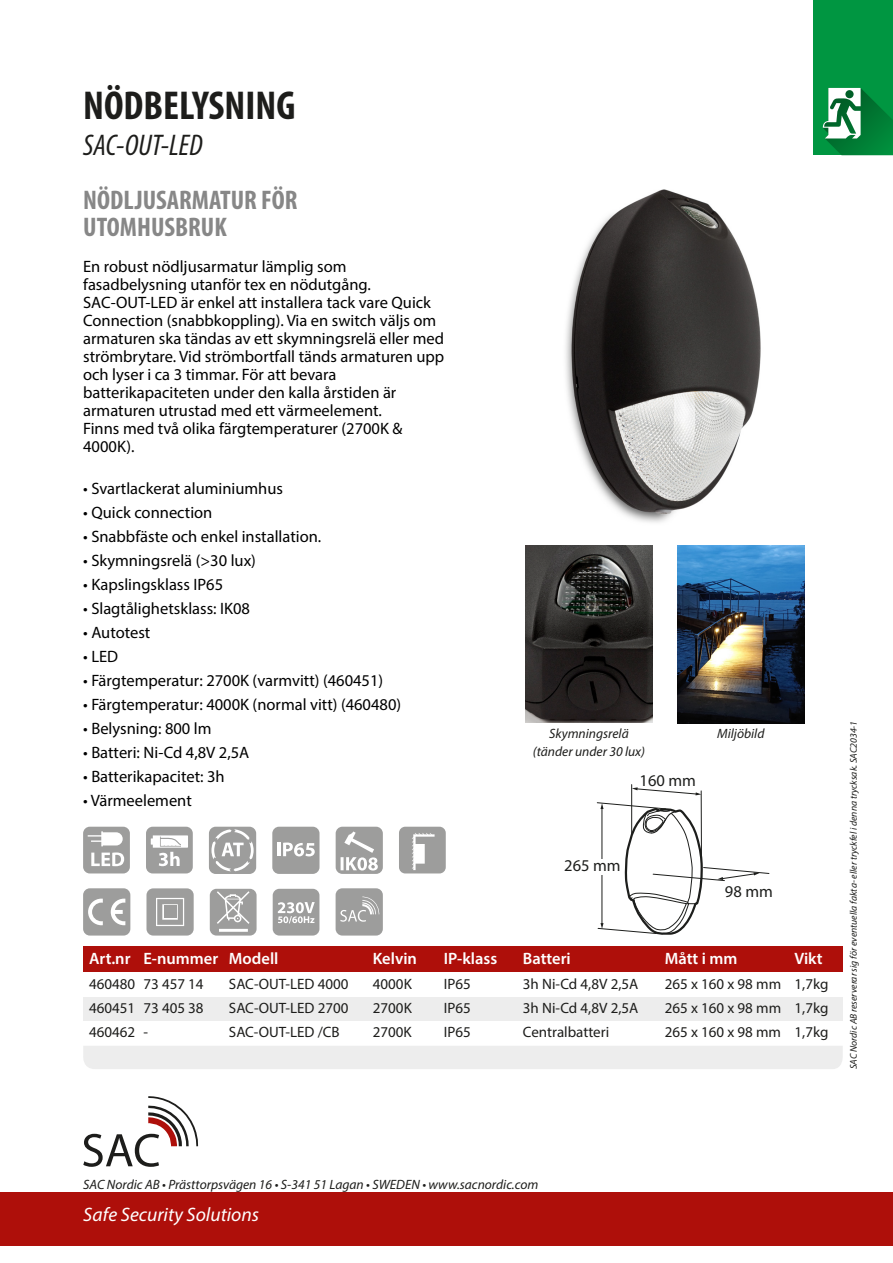
<style>
.page{position:relative;width:893px;height:1263px;background:#fff}
.page>*{position:absolute;margin:0;border:0;box-sizing:border-box;transform-origin:0 0}
.t1{font:700 condensed 40.5px "Myriad Pro";color:#1d1d1b}
.t2{font:italic condensed 30px "Myriad Pro";color:#1d1d1b}
.t3{font:700 condensed 27px/27px "Myriad Pro";color:#878787}
.t4{font:italic 19.5px "Myriad Pro";color:#fff}
.t5{font:16.5px/18px "Myriad Pro";color:#000}
.t6{font:600 16.5px "Myriad Pro";color:#fff}
.t7{font:16.5px "Myriad Pro";color:#1d1e1c}
.t8{font:15px "Myriad Pro";color:#1d1d1b}
.t9{font:italic 13.5px/18px "Myriad Pro";color:#1d1d1b;text-align:center}
.t10{font:italic 9.75px "Myriad Pro";color:#1d1d1b}
</style>
<div class="page">
<div style="left:0;top:1192px;width:893px;height:53px;background:#ae0f0a"></div>
<svg style="left:83px;top:1096px;width:115px;height:71px"></svg>
<div style="left:813px;top:0;width:80px;height:155px;background:#009641"></div>
<svg style="left:823px;top:88px;width:70px;height:67px"></svg>
<div style="left:83px;top:1046px;width:760px;height:23px;background:#ededed"></div>
<div style="left:83px;top:947px;width:760px;height:25px;background:#ae0f0a"></div>
<div style="left:83px;top:997px;width:760px;height:24px;background:#ededed"></div>
<svg style="left:83px;top:827px;width:47px;height:46px"></svg>
<svg style="left:146px;top:827px;width:47px;height:46px"></svg>
<svg style="left:209px;top:827px;width:47px;height:47px"></svg>
<div style="left:272px;top:827px;width:47px;height:47px;background:#9d9d9c;border-radius:7px"></div>
<svg style="left:277px;top:842px;width:38px;height:14px"></svg>
<svg style="left:399px;top:827px;width:47px;height:46px;background:#adadac"></svg>
<svg style="left:336px;top:888px;width:47px;height:47px;background:#a6a6a6"></svg>
<svg style="left:83px;top:888px;width:47px;height:47px;background:#aeaead"></svg>
<svg style="left:146px;top:888px;width:48px;height:47px;background:#a9a9a8"></svg>
<svg style="left:210px;top:889px;width:47px;height:46px;background:#aeaead"></svg>
<svg style="left:273px;top:889px;width:46px;height:46px;background:#acacab"></svg>
<img style="left:565px;top:189px;width:196px;height:334px">
<img style="left:525px;top:545px;width:128px;height:177px">
<svg style="left:336px;top:827px;width:47px;height:47px"></svg>
<img style="left:677px;top:545px;width:128px;height:179px">
<hr style="left:701px;top:791px;width:1px;height:72px;background:#1d1e1c">
<hr style="left:631px;top:784px;width:1px;height:50px;background:#1d1e1c">
<svg style="left:632px;top:787px;width:69px;height:8px"></svg>
<svg style="left:596px;top:802px;width:174px;height:133px"></svg>
<div style="left:564px;top:859px;width:57px;height:16px;background:#fff"></div>
<h1 class="t1" style="left:83px;top:80px;width:214px">NÖDBELYSNING</h1>
<h2 class="t2" style="left:83px;top:127px;width:121px">SAC-OUT-LED</h2>
<h3 class="t3" style="left:83px;top:186px;width:216px">NÖDLJUSARMATUR FÖR<br>UTOMHUSBRUK</h3>
<p class="t5" style="left:83px;top:257px;width:363px">En robust nödljusarmatur lämplig som fasadbelysning utanför tex en nödutgång.<br>SAC-OUT-LED är enkel att installera tack vare Quick Connection (snabbkoppling). Via en switch väljs om armaturen ska tändas av ett skymningsrelä eller med strömbrytare. Vid strömbortfall tänds armaturen upp och lyser i ca 3 timmar. För att bevara batterikapaciteten under den kalla årstiden är armaturen utrustad med ett värmeelement.<br>Finns med två olika färgtemperaturer (2700K &amp; 4000K).</p>
<p class="t5" style="left:83px;top:479px;width:201px">• Svartlackerat aluminiumhus</p>
<p class="t5" style="left:83px;top:503px;width:131px">• Quick connection</p>
<p class="t5" style="left:83px;top:527px;width:240px">• Snabbfäste och enkel installation.</p>
<p class="t5" style="left:83px;top:551px;width:174px">• Skymningsrelä (&gt;30 lux)</p>
<p class="t5" style="left:83px;top:575px;width:141px">• Kapslingsklass IP65</p>
<p class="t5" style="left:83px;top:599px;width:168px">• Slagtålighetsklass: IK08</p>
<p class="t5" style="left:83px;top:623px;width:69px">• Autotest</p>
<p class="t5" style="left:83px;top:647px;width:37px">• LED</p>
<p class="t5" style="left:83px;top:671px;width:302px">• Färgtemperatur: 2700K (varmvitt) (460451)</p>
<p class="t5" style="left:83px;top:695px;width:319px">• Färgtemperatur: 4000K (normal vitt) (460480)</p>
<p class="t5" style="left:83px;top:719px;width:130px">• Belysning: 800 lm</p>
<p class="t5" style="left:83px;top:743px;width:168px">• Batteri: Ni-Cd 4,8V 2,5A</p>
<p class="t5" style="left:83px;top:767px;width:143px">• Batterikapacitet: 3h</p>
<p class="t5" style="left:83px;top:791px;width:110px">• Värmeelement</p>
<p class="t9" style="left:533px;top:724px;width:114px">Skymningsrelä (tänder under 30 lux)</p>
<p class="t9" style="left:717px;top:724px;width:49px">Miljöbild</p>
<p class="t7" style="left:640px;top:770px;width:58px">160 mm</p>
<p class="t7" style="left:564px;top:855px;width:58px">265 mm</p>
<p class="t7" style="left:725px;top:881px;width:49px">98 mm</p>
<p class="t6" style="left:89px;top:948px;width:191px">Art.nr E-nummer Modell</p>
<p class="t6" style="left:373px;top:948px;width:46px">Kelvin</p>
<p class="t6" style="left:444px;top:948px;width:55px">IP-klass</p>
<p class="t6" style="left:523px;top:948px;width:49px">Batteri</p>
<p class="t6" style="left:665px;top:948px;width:74px">Mått i mm</p>
<p class="t6" style="left:794px;top:948px;width:29px">Vikt</p>
<p class="t8" style="left:89px;top:975px;width:116px">460480 73 457 14</p>
<p class="t8" style="left:229px;top:975px;width:121px">SAC-OUT-LED 4000</p>
<p class="t8" style="left:373px;top:975px;width:40px">4000K</p>
<p class="t8" style="left:444px;top:975px;width:28px">IP65</p>
<p class="t8" style="left:523px;top:975px;width:117px">3h Ni-Cd 4,8V 2,5A</p>
<p class="t8" style="left:665px;top:975px;width:165px">265 x 160 x 98 mm 1,7kg</p>
<p class="t8" style="left:89px;top:999px;width:116px">460451 73 405 38</p>
<p class="t8" style="left:229px;top:999px;width:121px">SAC-OUT-LED 2700</p>
<p class="t8" style="left:373px;top:999px;width:40px">2700K</p>
<p class="t8" style="left:444px;top:999px;width:28px">IP65</p>
<p class="t8" style="left:523px;top:999px;width:117px">3h Ni-Cd 4,8V 2,5A</p>
<p class="t8" style="left:665px;top:999px;width:165px">265 x 160 x 98 mm 1,7kg</p>
<p class="t8" style="left:89px;top:1023px;width:60px">460462 -</p>
<p class="t8" style="left:229px;top:1023px;width:112px">SAC-OUT-LED /CB</p>
<p class="t8" style="left:373px;top:1023px;width:40px">2700K</p>
<p class="t8" style="left:444px;top:1023px;width:28px">IP65</p>
<p class="t8" style="left:523px;top:1023px;width:88px">Centralbatteri</p>
<p class="t8" style="left:665px;top:1023px;width:165px">265 x 160 x 98 mm 1,7kg</p>
<p class="t10" style="left:847px;top:1069px;width:350px;rotate:-90deg">SAC Nordic AB reserverar sig för eventuella fakta- eller tryckfel i denna trycksak. SAC2034-1</p>
<p class="t9" style="left:83px;top:1175px;width:456px">SAC Nordic AB • Prästtorpsvägen 16 • S-341 51 Lagan • SWEDEN • www.sacnordic.com</p>
<p class="t4" style="left:83px;top:1202px;width:177px">Safe Security Solutions</p>
</div>
